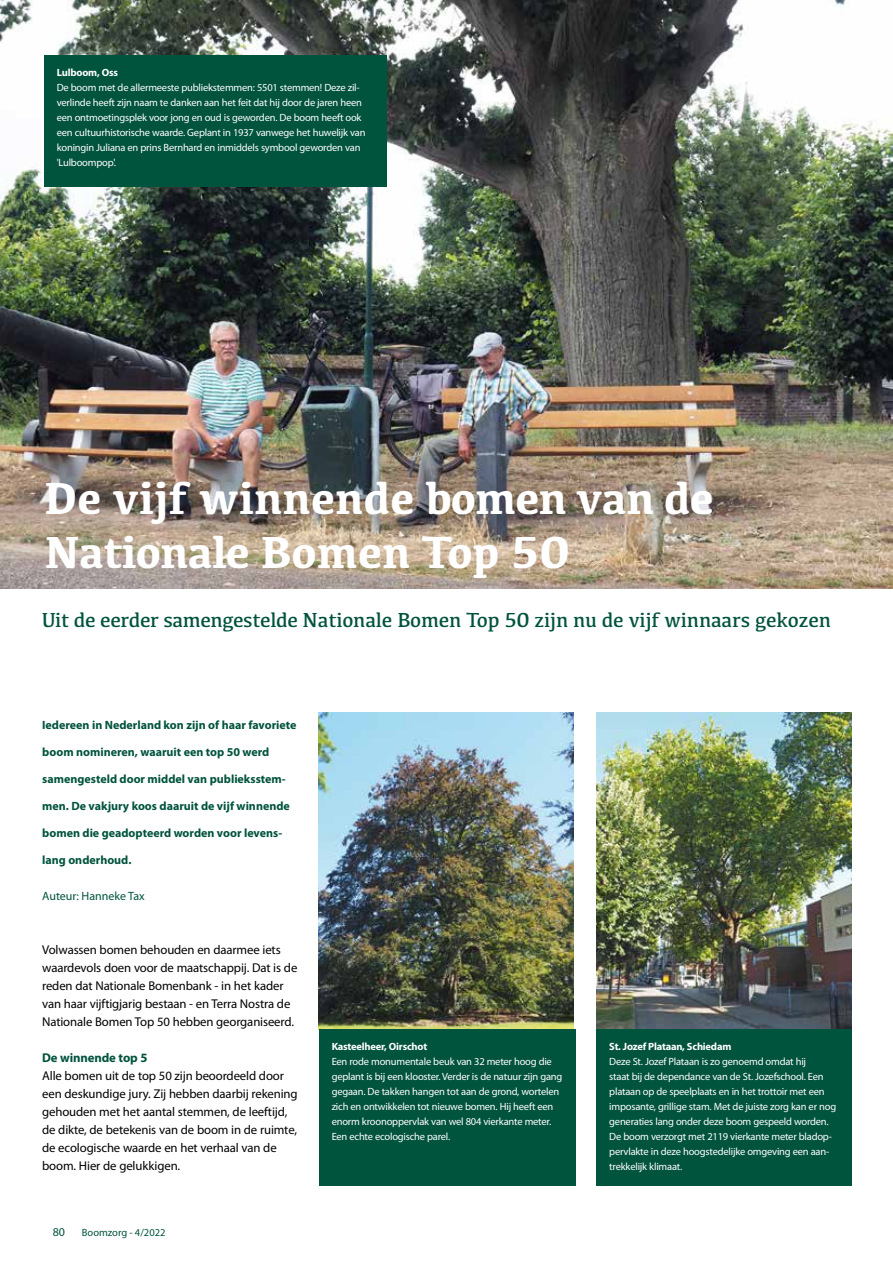
<style>
.page{position:relative;width:893px;height:1263px;background:#fff}
.page>*{position:absolute;margin:0;border:0;box-sizing:border-box;transform-origin:0 0}
.t1{font:700 46.5px/54px "Kefa";color:#fff}
.t2{font:21px "Kefa";letter-spacing:-.01em;color:#00533d}
.t3{font:12.75px/18px "Myriad Pro";letter-spacing:-.01em;color:#000}
.t4{font:700 12.75px "Myriad Pro";letter-spacing:-.01em;color:#00533d}
.t5{font:700 12px "Myriad Pro";color:#00533d}
.t6{font:12px "Myriad Pro";color:#00533d}
.t7{font:10.5px/15px "Myriad Pro";letter-spacing:-.02em;color:#fff}
.t8{font:700 10.5px "Myriad Pro";letter-spacing:-.02em;color:#fff}
.t9{font:10.5px "Myriad Pro";color:#00533d}
</style>
<div class="page">
<img style="left:0;top:0;width:893px;height:588px">
<img style="left:319px;top:712px;width:255px;height:317px">
<img style="left:596px;top:712px;width:255px;height:317px">
<div style="left:44px;top:56px;width:342px;height:131px;background:#00533d"></div>
<div style="left:319px;top:1029px;width:256px;height:156px;background:#00533d"></div>
<div style="left:596px;top:1029px;width:255px;height:156px;background:#00533d"></div>
<p class="t8" style="left:57px;top:66px;width:63px">Lulboom, Oss</p>
<p class="t7" style="left:57px;top:80px;width:310px">De boom met de allermeeste publiekstemmen: 5501 stemmen! Deze zil&shy;verlinde heeft zijn naam te danken aan het feit dat hij door de jaren heen een ontmoetingsplek voor jong en oud is geworden. De boom heeft ook een cultuurhistorische waarde. Geplant in 1937 vanwege het huwelijk van koningin Juliana en prins Bernhard en inmiddels symbool geworden van 'Lulboompop'.</p>
<h1 class="t1" style="left:44px;top:469px;width:671px">De vijf winnende bomen van de<br>Nationale Bomen Top 50</h1>
<h2 class="t2" style="left:42px;top:606px;width:791px">Uit de eerder samengestelde Nationale Bomen Top 50 zijn nu de vijf winnaars gekozen</h2>
<p class="t5" style="left:42px;top:717px;width:256px">Iedereen in Nederland kon zijn of haar favoriete</p>
<p class="t5" style="left:42px;top:744px;width:229px">boom nomineren, waaruit een top 50 werd</p>
<p class="t5" style="left:42px;top:771px;width:245px">samengesteld door middel van publieksstem-</p>
<p class="t5" style="left:42px;top:798px;width:249px">men. De vakjury koos daaruit de vijf winnende</p>
<p class="t5" style="left:42px;top:825px;width:241px">bomen die geadopteerd worden voor levens-</p>
<p class="t5" style="left:42px;top:852px;width:91px">lang onderhoud.</p>
<p class="t6" style="left:42px;top:889px;width:104px">Auteur: Hanneke Tax</p>
<p class="t3" style="left:42px;top:941px;width:257px">Volwassen bomen behouden en daarmee iets waardevols doen voor de maatschappij. Dat is de reden dat Nationale Bomenbank - in het kader van haar vijftigjarig bestaan - en Terra Nostra de Nationale Bomen Top 50 hebben georganiseerd.</p>
<p class="t4" style="left:42px;top:1049px;width:107px">De winnende top 5</p>
<p class="t3" style="left:42px;top:1067px;width:257px">Alle bomen uit de top 50 zijn beoordeeld door een deskundige jury. Zij hebben daarbij rekening gehouden met het aantal stemmen, de leeftijd, de dikte, de betekenis van de boom in de ruimte, de ecologische waarde en het verhaal van de boom. Hier de gelukkigen.</p>
<p class="t6" style="left:53px;top:1224px;width:14px">80</p>
<p class="t9" style="left:82px;top:1226px;width:85px">Boomzorg - 4/2022</p>
<p class="t8" style="left:332px;top:1039px;width:97px">Kasteelheer, Oirschot</p>
<p class="t7" style="left:332px;top:1054px;width:232px">Een rode monumentale beuk van 32 meter hoog die geplant is bij een klooster. Verder is de natuur zijn gang gegaan. De takken hangen tot aan de grond, wortelen zich en ontwikkelen tot nieuwe bomen. Hij heeft een enorm kroonoppervlak van wel 804 vierkante meter.<br>Een echte ecologische parel.</p>
<p class="t8" style="left:609px;top:1039px;width:124px">St. Jozef Plataan, Schiedam</p>
<p class="t7" style="left:609px;top:1054px;width:228px">Deze St. Jozef Plataan is zo genoemd omdat hij<br>staat bij de dependance van de St. Jozefschool. Een plataan op de speelplaats en in het trottoir met een imposante, grillige stam. Met de juiste zorg kan er nog generaties lang onder deze boom gespeeld worden.<br>De boom verzorgt met 2119 vierkante meter bladop&shy;pervlakte in deze hoogstedelijke omgeving een aan&shy;trekkelijk klimaat.</p>
</div>
